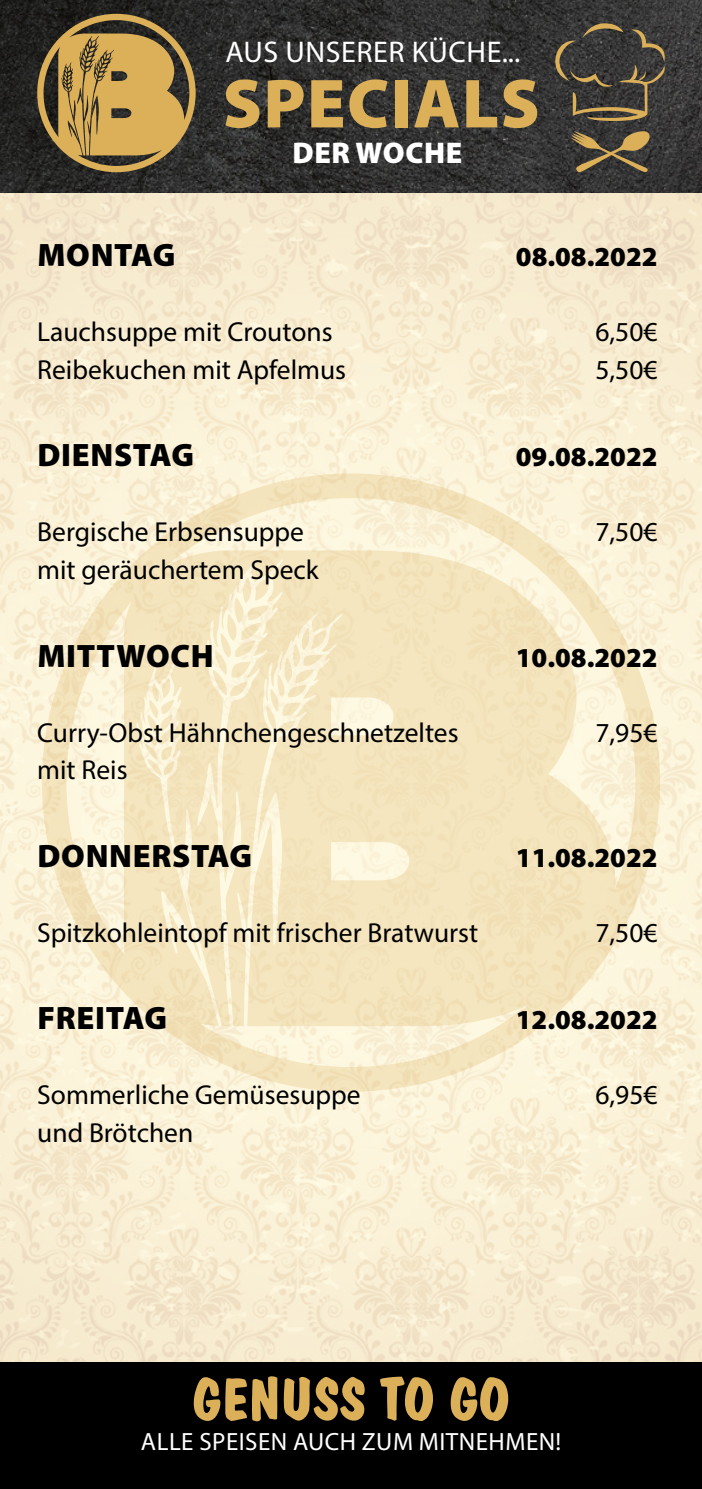
<style>
.page{position:relative;width:702px;height:1489px;background:#fff}
.page>*{position:absolute;margin:0;border:0;box-sizing:border-box;transform-origin:0 0}
.t1{font:900 70px "Myriad Pro";letter-spacing:.02em;color:#dbb059}
.t2{font:900 32.5px "Myriad Pro";letter-spacing:.02em;color:#000}
.t3{font:30px "Myriad Pro";letter-spacing:.02em;color:#fff}
.t4{font:900 30px "Myriad Pro";letter-spacing:.02em;color:#fff}
.t5{font:27.5px "Myriad Pro";color:#000}
.t6{font:900 27.5px "Myriad Pro";color:#000}
.t7{font:25px "Myriad Pro";letter-spacing:.02em;color:#fff}
</style>
<div class="page">
<img style="left:0;top:192px;width:702px;height:1169px">
<img style="left:0;top:0;width:702px;height:192px">
<div style="left:0;top:1361px;width:702px;height:127px;background:#000"></div>
<svg style="left:194px;top:1376px;width:314px;height:45px"></svg>
<svg style="left:553px;top:23px;width:115px;height:98px;background:#4c463b"></svg>
<svg style="left:570px;top:129px;width:82px;height:44px;background:#63573f"></svg>
<svg style="left:37px;top:14px;width:159px;height:158px;background:#927843"></svg>
<svg style="left:42px;top:473px;width:618px;height:618px;background:#f6e9c7"></svg>
<p class="t3" style="left:225px;top:34px;width:296px">AUS UNSERER KÜCHE...</p>
<h1 class="t1" style="left:223px;top:57px;width:318px">SPECIALS</h1>
<p class="t4" style="left:292px;top:133px;width:171px">DER WOCHE</p>
<p class="t2" style="left:38px;top:234px;width:139px">MONTAG</p>
<p class="t6" style="left:516px;top:239px;width:143px">08.08.2022</p>
<p class="t5" style="left:37px;top:315px;width:297px">Lauchsuppe mit Croutons</p>
<p class="t5" style="left:595px;top:315px;width:64px">6,50€</p>
<p class="t5" style="left:37px;top:352px;width:310px">Reibekuchen mit Apfelmus</p>
<p class="t5" style="left:595px;top:352px;width:64px">5,50€</p>
<p class="t2" style="left:38px;top:434px;width:158px">DIENSTAG</p>
<p class="t6" style="left:516px;top:439px;width:143px">09.08.2022</p>
<p class="t5" style="left:37px;top:515px;width:268px">Bergische Erbsensuppe</p>
<p class="t5" style="left:595px;top:515px;width:64px">7,50€</p>
<p class="t5" style="left:37px;top:552px;width:283px">mit geräuchertem Speck</p>
<p class="t2" style="left:38px;top:634px;width:178px">MITTWOCH</p>
<p class="t6" style="left:516px;top:639px;width:143px">10.08.2022</p>
<p class="t5" style="left:37px;top:715px;width:423px">Curry-Obst Hähnchengeschnetzeltes</p>
<p class="t5" style="left:595px;top:715px;width:64px">7,95€</p>
<p class="t5" style="left:37px;top:752px;width:92px">mit Reis</p>
<p class="t2" style="left:38px;top:834px;width:216px">DONNERSTAG</p>
<p class="t6" style="left:516px;top:839px;width:143px">11.08.2022</p>
<p class="t5" style="left:37px;top:915px;width:442px">Spitzkohleintopf mit frischer Bratwurst</p>
<p class="t5" style="left:595px;top:915px;width:64px">7,50€</p>
<p class="t2" style="left:38px;top:996px;width:131px">FREITAG</p>
<p class="t6" style="left:516px;top:1001px;width:143px">12.08.2022</p>
<p class="t5" style="left:37px;top:1077px;width:325px">Sommerliche Gemüsesuppe</p>
<p class="t5" style="left:595px;top:1077px;width:64px">6,95€</p>
<p class="t5" style="left:37px;top:1115px;width:158px">und Brötchen</p>
<p class="t7" style="left:141px;top:1425px;width:422px">ALLE SPEISEN AUCH ZUM MITNEHMEN!</p>
</div>
